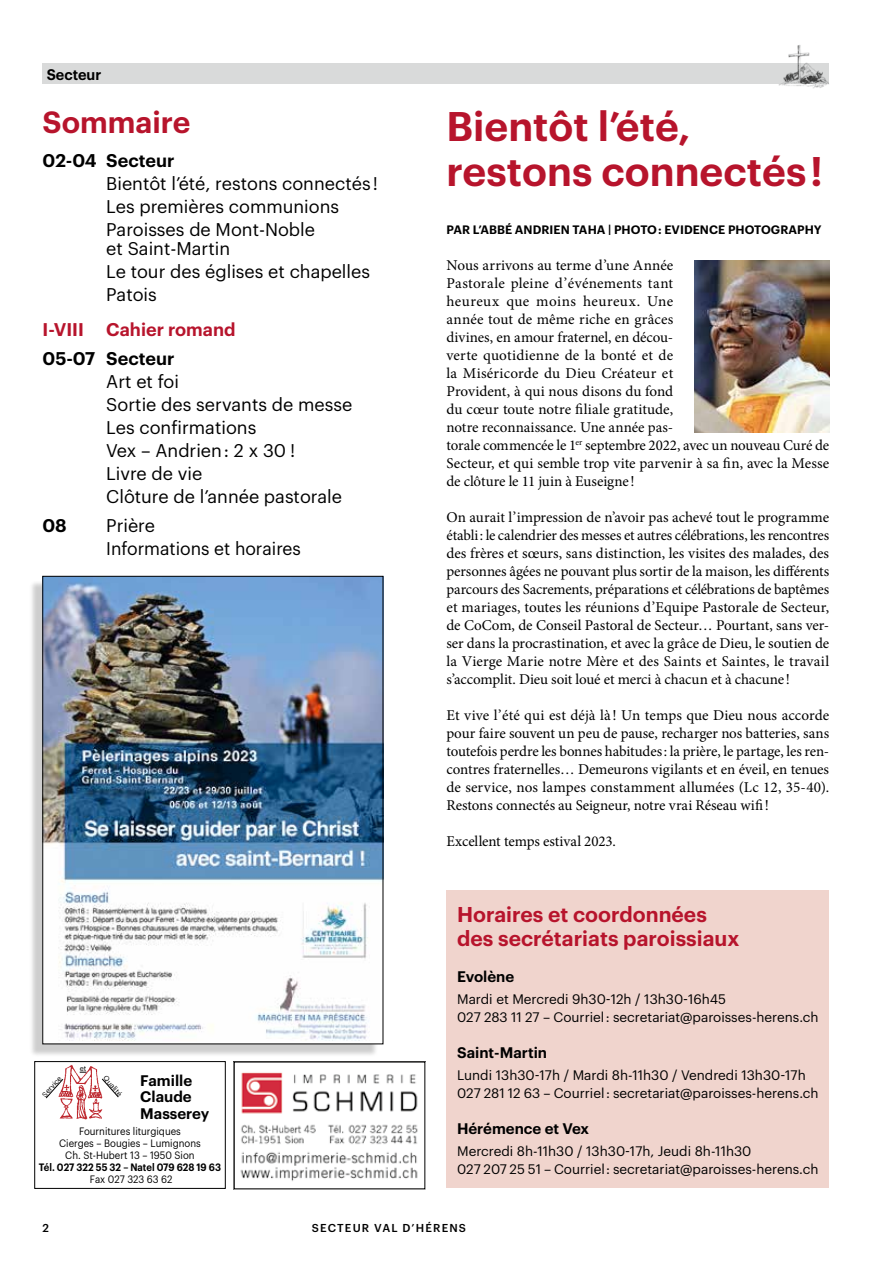
<style>
.page{position:relative;width:893px;height:1263px;background:#fff}
.page>*{position:absolute;margin:0;border:0;box-sizing:border-box;transform-origin:0 0}
.t1{font:600 40.5px/45px "Graphik";color:#b7142c}
.t2{font:600 30px "Graphik";color:#b7142c}
.t3{font:600 21px/24px "Graphik";color:#b7142c}
.t4{font:18px/23.1px "Graphik";color:#000}
.t5{font:600 18px "Graphik";color:#000}
.t6{font:600 18px "Graphik";color:#b7142c}
.t7{font:15px/18px "Minion Pro";color:#000;text-align:justify}
.t8{font:600 15px/16.5px "Graphik";color:#000}
.t9{font:600 15px "Graphik";color:#000;scale:.96 1}
.t10{font:13.5px/18px "Graphik";color:#000}
.t11{font:600 12px "Graphik";letter-spacing:.005em;color:#000}
.t12{font:500 11.25px "Graphik";letter-spacing:.105em;color:#000}
.t13{font:10.5px/12px "Graphik";color:#000;text-align:center;scale:.92 1}
.t14{font:600 10.5px "Graphik";color:#000;scale:.9 1}
.t15{font:7.2px "Graphik";color:#000}
</style>
<div class="page">
<div style="left:43px;top:64px;width:786px;height:20px;background:#d9dada"></div>
<img style="left:775px;top:45px;width:54px;height:44px">
<div style="left:446px;top:890px;width:383px;height:298px;background:#f0d4cd"></div>
<img style="left:240px;top:1072px;width:178px;height:109px">
<div style="left:34px;top:1061px;width:192px;height:128px;border:1px solid #000"></div>
<img style="left:59px;top:1065px;width:44px;height:55px">
<svg style="left:46px;top:1079px;width:17px;height:19px"></svg>
<svg style="left:102px;top:1078px;width:17px;height:19px"></svg>
<div style="left:29px;top:581px;width:349px;height:476px;background:#000;opacity:.2"></div>
<img style="left:45px;top:578px;width:336px;height:464px">
<img style="left:694px;top:260px;width:135px;height:172px">
<p class="t9" style="left:47px;top:63px;width:58px">Secteur</p>
<h2 class="t2" style="left:43px;top:99px;width:149px">Sommaire</h2>
<p class="t5" style="left:43px;top:147px;width:133px">02-04 Secteur</p>
<p class="t4" style="left:106px;top:170px;width:273px">Bientôt l’été, restons connectés !<br>Les premières communions<br>Paroisses de Mont-Noble</p>
<p class="t4" style="left:106px;top:235px;width:265px">et Saint-Martin<br>Le tour des églises et chapelles<br>Patois</p>
<p class="t6" style="left:43px;top:315px;width:195px">I-VIII Cahier romand</p>
<p class="t5" style="left:43px;top:344px;width:133px">05-07 Secteur</p>
<p class="t4" style="left:106px;top:368px;width:248px">Art et foi<br>Sortie des servants de messe<br>Les confirmations<br>Vex – Andrien : 2 x 30 !<br>Livre de vie<br>Clôture de l’année pastorale</p>
<p class="t5" style="left:43px;top:512px;width:26px">08</p>
<p class="t4" style="left:106px;top:513px;width:196px">Prière<br>Informations et horaires</p>
<p class="t15" style="left:80px;top:1063px;width:8px">et</p>
<p class="t8" style="left:140px;top:1071px;width:70px">Famille<br>Claude<br>Masserey</p>
<p class="t13" style="left:59px;top:1125px;width:155px">Fournitures liturgiques<br>Cierges – Bougies – Lumignons<br>Ch. St-Hubert 13 – 1950 Sion</p>
<p class="t14" style="left:39px;top:1159px;width:204px">Tél. 027 322 55 32 – Natel 079 628 19 63</p>
<p class="t13" style="left:90px;top:1173px;width:91px">Fax 027 323 63 62</p>
<p class="t15" style="left:40px;top:1092px;width:27px;rotate:-48deg">Service</p>
<p class="t15" style="left:109px;top:1073px;width:26px;rotate:48deg">Qualité</p>
<h1 class="t1" style="left:446px;top:101px;width:378px">Bientôt l’été, restons connectés !</h1>
<p class="t11" style="left:446px;top:220px;width:377px">PAR L’ABBÉ ANDRIEN TAHA | PHOTO : EVIDENCE PHOTOGRAPHY</p>
<p class="t7" style="left:446px;top:256px;width:384px;text-align:left">Nous arrivons au terme d’une Année<br>Pastorale pleine d’événements tant<br>heureux que moins heureux. Une<br>année tout de même riche en grâces<br>divines, en amour fraternel, en décou-<br>verte quotidienne de la bonté et de<br>la Miséricorde du Dieu Créateur et<br>Provident, à qui nous disons du fond<br>du cœur toute notre filiale gratitude,<br>notre reconnaissance. Une année pas-<br>torale commencée le 1<sup>er</sup> septembre 2022, avec un nouveau Curé de Secteur, et qui semble trop vite parvenir à sa fin, avec la Messe de clôture le 11 juin à Euseigne!</p>
<p class="t7" style="left:446px;top:508px;width:384px">On aurait l’impression de n’avoir pas achevé tout le programme établi: le calendrier des messes et autres célébrations, les rencontres des frères et sœurs, sans distinction, les visites des malades, des personnes âgées ne pouvant plus sortir de la maison, les différents parcours des Sacrements, préparations et célébrations de baptêmes et mariages, toutes les réunions d’Equipe Pastorale de Secteur, de CoCom, de Conseil Pastoral de Secteur… Pourtant, sans ver&shy;ser dans la procrastination, et avec la grâce de Dieu, le soutien de la Vierge Marie notre Mère et des Saints et Saintes, le travail s’accomplit. Dieu soit loué et merci à chacun et à chacune!</p>
<p class="t7" style="left:446px;top:706px;width:384px">Et vive l’été qui est déjà là ! Un temps que Dieu nous accorde pour faire souvent un peu de pause, recharger nos batteries, sans toutefois perdre les bonnes habitudes: la prière, le partage, les ren&shy;contres fraternelles… Demeurons vigilants et en éveil, en tenues de service, nos lampes constamment allumées (Lc 12, 35-40).<br>Restons connectés au Seigneur, notre vrai Réseau wifi!</p>
<p class="t7" style="left:446px;top:832px;width:171px">Excellent temps estival 2023.</p>
<h3 class="t3" style="left:457px;top:900px;width:284px">Horaires et coordonnées des secrétariats paroissiaux</h3>
<p class="t8" style="left:457px;top:966px;width:59px">Evolène</p>
<p class="t10" style="left:457px;top:989px;width:363px">Mardi et Mercredi 9h30-12h / 13h30-16h45<br>027 283 11 27 – Courriel : secretariat@paroisses-herens.ch</p>
<p class="t8" style="left:457px;top:1043px;width:91px">Saint-Martin</p>
<p class="t10" style="left:457px;top:1065px;width:363px">Lundi 13h30-17h / Mardi 8h-11h30 / Vendredi 13h30-17h<br>027 281 12 63 – Courriel : secretariat@paroisses-herens.ch</p>
<p class="t8" style="left:457px;top:1119px;width:134px">Hérémence et Vex</p>
<p class="t10" style="left:457px;top:1141px;width:363px">Mercredi 8h-11h30 / 13h30-17h, Jeudi 8h-11h30<br>027 207 25 51 – Courriel : secretariat@paroisses-herens.ch</p>
<p class="t12" style="left:43px;top:1219px;width:8px">2</p>
<p class="t12" style="left:312px;top:1219px;width:156px">SECTEUR VAL D’HÉRENS</p>
</div>
